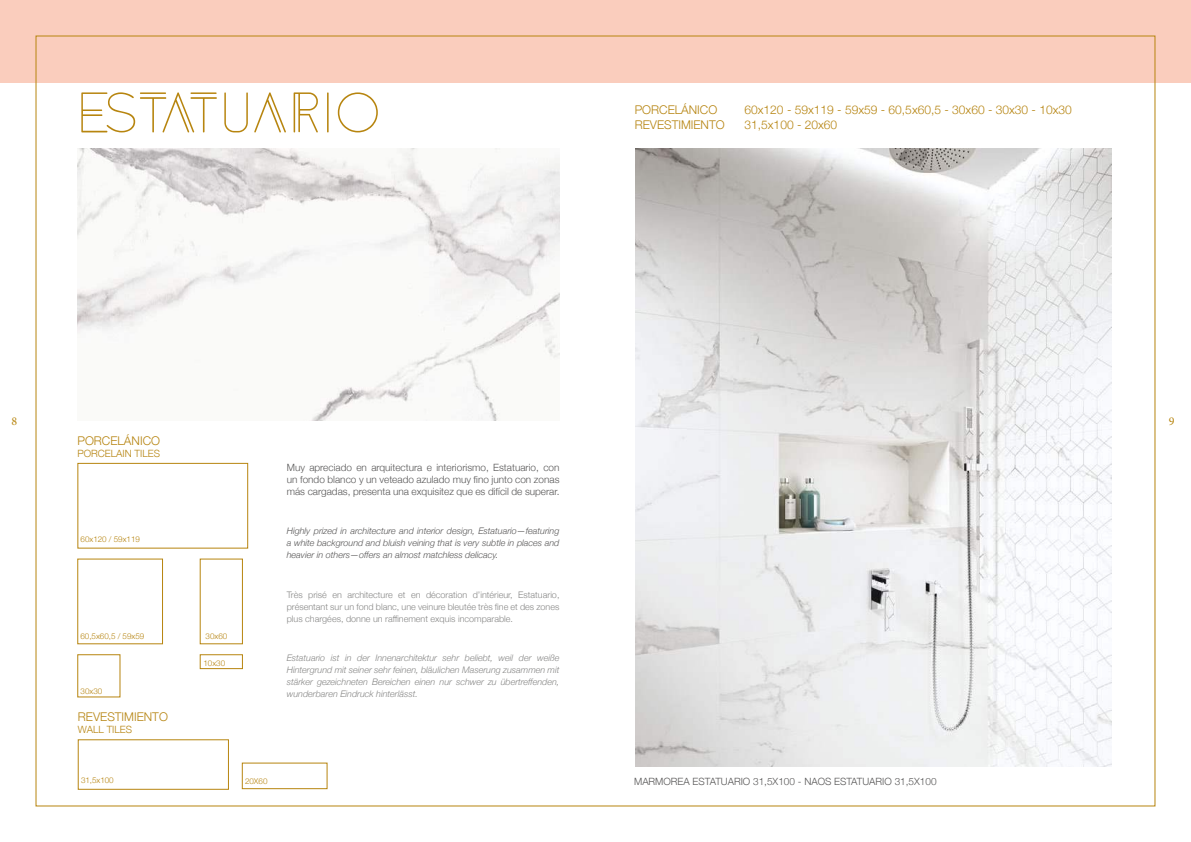
<style>
.page{position:relative;width:1191px;height:842px;background:#fff}
.page>*{position:absolute;margin:0;border:0;box-sizing:border-box;transform-origin:0 0}
.t1{font:50px "Anders";letter-spacing:-.03em;color:#b7850f}
.t2{font:300 12px/14.5px "Helvetica Neue";color:#b68410}
.t3{font:12px "Minion Pro";color:#b7850f}
.t4{font:300 10px/12px "Helvetica Neue";color:#575656;text-align:justify}
.t5{font:300 10px "Helvetica Neue";color:#b68410}
.t6{font:italic 300 9px/12px "Helvetica Neue";color:#878786;text-align:justify}
.t7{font:italic 300 9px/12px "Helvetica Neue";color:#575656;text-align:justify}
.t8{font:300 9px/12px "Helvetica Neue";color:#878786;text-align:justify}
.t9{font:300 8px "Helvetica Neue";color:#b68410}
</style>
<div class="page">
<div style="left:0;top:0;width:1191px;height:82px;background:#facdbd"></div>
<img style="left:77px;top:148px;width:482px;height:273px">
<div style="left:200px;top:654px;width:43px;height:15px;border:1px solid #b7850f"></div>
<div style="left:242px;top:763px;width:85px;height:26px;border:1px solid #b7850f"></div>
<div style="left:200px;top:559px;width:43px;height:85px;border:1px solid #b7850f"></div>
<div style="left:78px;top:463px;width:170px;height:85px;border:1px solid #b7850f"></div>
<img style="left:635px;top:149px;width:476px;height:617px">
<h1 class="t1" style="left:77px;top:86px;width:306px">ESTATUARIO</h1>
<p class="t2" style="left:635px;top:103px;width:91px">PORCELÁNICO<br>REVESTIMIENTO</p>
<p class="t2" style="left:744px;top:103px;width:329px">60x120 - 59x119 - 59x59 - 60,5x60,5 - 30x60 - 30x30 - 10x30</p>
<p class="t2" style="left:744px;top:117px;width:94px">31,5x100 - 20x60</p>
<p class="t3" style="left:12px;top:417px;width:7px">8</p>
<p class="t3" style="left:1168px;top:417px;width:7px">9</p>
<p class="t4" style="left:287px;top:461px;width:274px">Muy apreciado en arquitectura e interiorismo, Estatuario, con un fondo blanco y un veteado azulado muy fino junto con zonas más cargadas, presenta una exquisitez que es difícil de superar.</p>
<p class="t7" style="left:287px;top:525px;width:274px">Highly prized in architecture and interior design, Estatuario—featuring a white background and bluish veining that is very subtle in places and heavier in others—offers an almost matchless delicacy.</p>
<p class="t8" style="left:287px;top:589px;width:274px">Très prisé en architecture et en décoration d’intérieur, Estatuario, présentant sur un fond blanc, une veinure bleutée très fine et des zones plus chargées, donne un rafÏnement exquis incomparable.</p>
<p class="t6" style="left:287px;top:653px;width:274px">Estatuario ist in der Innenarchitektur sehr beliebt, weil der weiße Hintergrund mit seiner sehr feinen, bläulichen Maserung zusammen mit stärker gezeichneten Bereichen einen nur schwer zu übertreffenden, wunderbaren Eindruck hinterlässt.</p>
<p class="t2" style="left:77px;top:433px;width:84px">PORCELÁNICO</p>
<p class="t5" style="left:77px;top:448px;width:84px">PORCELAIN TILES</p>
<p class="t9" style="left:81px;top:535px;width:61px">60x120 / 59x119</p>
<p class="t9" style="left:81px;top:631px;width:65px">60,5x60,5 / 59x59</p>
<p class="t9" style="left:206px;top:631px;width:23px">30x60</p>
<p class="t9" style="left:203px;top:658px;width:23px">10x30</p>
<p class="t9" style="left:81px;top:687px;width:23px">30x30</p>
<p class="t2" style="left:78px;top:709px;width:91px">REVESTIMIENTO</p>
<p class="t5" style="left:78px;top:723px;width:56px">WALL TILES</p>
<p class="t9" style="left:81px;top:776px;width:34px">31,5x100</p>
<p class="t9" style="left:245px;top:776px;width:24px">20X60</p>
<p class="t4" style="left:634px;top:775px;width:304px">MARMOREA ESTATUARIO 31,5X100 - NAOS ESTATUARIO 31,5X100</p>
</div>
